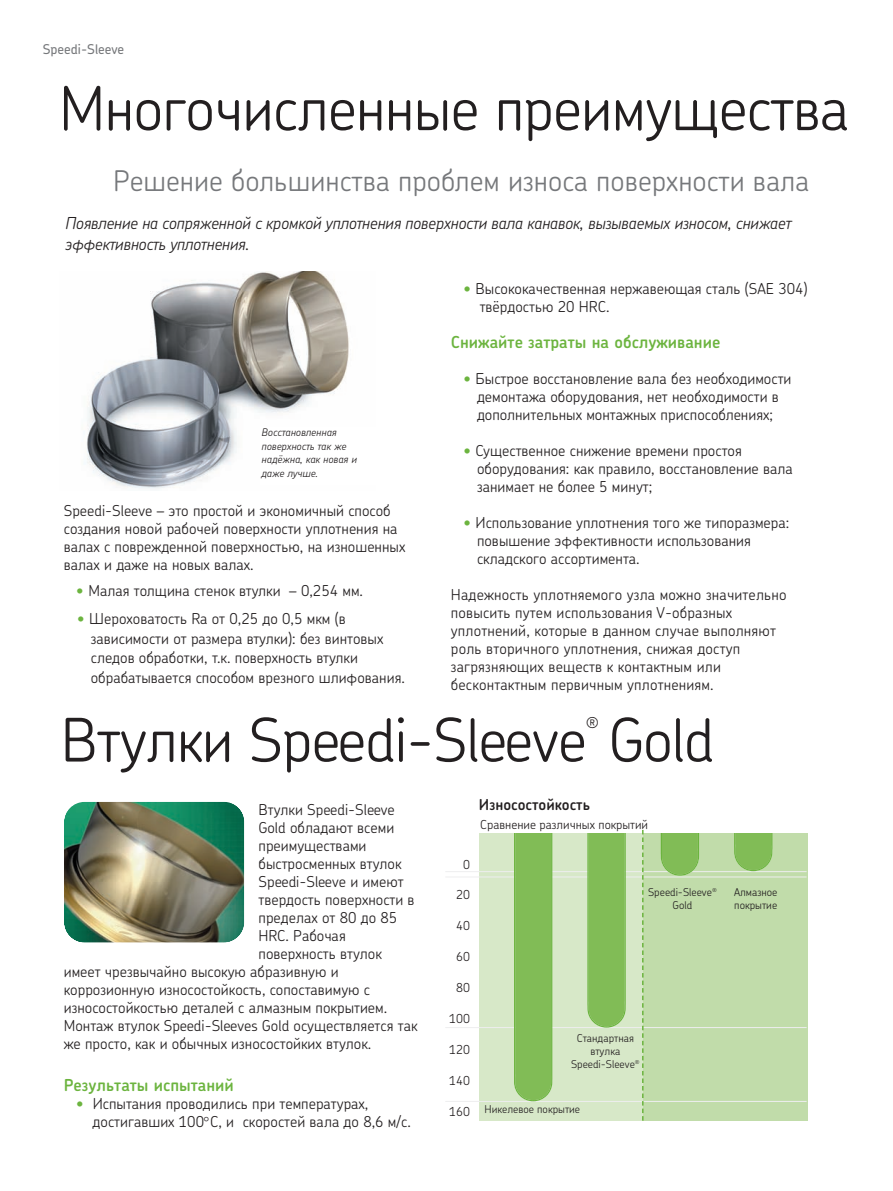
<style>
.page{position:relative;width:893px;height:1191px;background:#fff}
.page>*{position:absolute;margin:0;border:0;box-sizing:border-box;transform-origin:0 0}
.t1{font:300 60px "SKF Chevin Cyr";letter-spacing:-.015em;color:#231f20}
.t2{font:300 28.5px "SKF Chevin Cyr";color:#76787b}
.t3{font:italic 300 16.5px/21px "SKF Chevin Cyr";letter-spacing:-.015em;color:#231f20}
.t4{font:600 16.5px "SKF Chevin Cyr";color:#6cb43f}
.t5{font:300 15px/18px "SKF Chevin Cyr";color:#231f20}
.t6{font:600 15px "SKF Chevin Cyr";color:#231f20}
.t7{font:500 13.5px "SKF Chevin Cyr";color:#76787b}
.t8{font:300 12.3px "SKF Chevin Cyr";color:#231f20}
.t9{font:300 10.8px/13px "SKF Chevin Cyr";color:#231f20;text-align:center}
.t10{font:italic 300 10.5px/13.5px "SKF Chevin Cyr";color:#231f20}
.s1{color:#6cb43f}
.s2{font-size:12.3px}
</style>
<div class="page">
<div style="left:643px;top:833px;width:165px;height:288px;background:#c1dcaa"></div>
<img style="left:87px;top:272px;width:262px;height:217px">
<div style="left:479px;top:833px;width:164px;height:287px;background:#d7e8c8"></div>
<hr style="left:445px;top:876px;width:362px;height:1px;background:#eeeeef">
<hr style="left:445px;top:1027px;width:362px;height:1px;background:#eeeeef">
<hr style="left:445px;top:1101px;width:362px;height:1px;background:#eeeeef">
<hr style="left:445px;top:871px;width:362px;height:1px;background:#eeeeef">
<div style="left:514px;top:833px;width:38px;height:268px;background:#81bc56"></div>
<svg style="left:587px;top:833px;width:39px;height:194px;background:#83bd59"></svg>
<svg style="left:661px;top:833px;width:38px;height:42px;background:#85be5c"></svg>
<svg style="left:734px;top:833px;width:38px;height:38px"></svg>
<img style="left:64px;top:802px;width:180px;height:140px;border-radius:21px">
<div style="left:260px;top:427px;width:117px;height:58px;background:#fff"></div>
<svg style="left:642px;top:830px;width:1px;height:290px"></svg>
<p class="t7" style="left:43px;top:44px;width:83px">Speedi-Sleeve</p>
<h1 class="t1" style="left:59px;top:86px;width:792px">Многочисленные преимущества</h1>
<h2 class="t2" style="left:113px;top:170px;width:698px">Решение большинства проблем износа поверхности вала</h2>
<p class="t3" style="left:65px;top:214px;width:727px">Появление на сопряженной с кромкой уплотнения поверхности вала канавок, вызываемых износом, снижает эффективность уплотнения.</p>
<p class="t10" style="left:262px;top:426px;width:97px">Восстановленная поверхность так же надёжна, как новая и даже лучше.</p>
<p class="t5" style="left:64px;top:502px;width:343px">Speedi-Sleeve – это простой и экономичный способ создания новой рабочей поверхности уплотнения на валах с поврежденной поверхностью, на изношенных валах и даже на новых валах.</p>
<p class="t5" style="left:77px;top:583px;width:288px"><span class="s1">•</span> Малая толщина стенок втулки – 0,254 мм.</p>
<p class="t5" style="left:91px;top:610px;width:316px;line-height:19.5px;text-indent:-13px"><span class="s1">•</span> Шероховатость Ra от 0,25 до 0,5 мкм (в зависимоcти от размера втулки): без винтовых следов обработки, т.к. поверхность втулки обрабатывается способом врезного шлифования.</p>
<p class="t5" style="left:480px;top:281px;width:329px;text-indent:-16px"><span class="s1">•</span> Высококачественная нержавеющая сталь (SAE 304) твёрдостью 20 HRC.</p>
<p class="t4" style="left:451px;top:336px;width:271px">Снижайте затраты на обслуживание</p>
<p class="t5" style="left:464px;top:371px;width:329px;text-align:center"><span class="s1">•</span> Быстрое восстановление вала без необходимости демонтажа оборудования, нет необходимости в дополнительных монтажных приспособлениях;</p>
<p class="t5" style="left:477px;top:443px;width:317px;text-indent:-13px"><span class="s1">•</span> Существенное снижение времени простоя оборудования: как правило, восстановление вала занимает не более 5 минут;</p>
<p class="t5" style="left:477px;top:515px;width:314px;text-indent:-13px"><span class="s1">•</span> Использование уплотнения того же типоразмера: повышение эффективности использования складского ассортимента.</p>
<p class="t5" style="left:451px;top:587px;width:337px">Надежность уплотняемого узла можно значительно повысить путем использования V-образных уплотнений, которые в данном случае выполняют роль вторичного уплотнения, снижая доступ загрязняющих веществ к контактным или бесконтактным первичным уплотнениям.</p>
<h1 class="t1" style="left:61px;top:717px;width:655px">Втулки Speedi-Sleeve Gold</h1>
<p class="t5" style="left:586px;top:715px;width:15px">®</p>
<p class="t5" style="left:258px;top:802px;width:138px">Втулки Speedi-Sleeve</p>
<p class="t5" style="left:258px;top:820px;width:137px">Gold обладают всеми</p>
<p class="t5" style="left:258px;top:838px;width:110px">преимуществами</p>
<p class="t5" style="left:258px;top:856px;width:145px">быстросменных втулок</p>
<p class="t5" style="left:258px;top:874px;width:147px">Speedi-Sleeve и имеют</p>
<p class="t5" style="left:258px;top:892px;width:158px">твердость поверхности в</p>
<p class="t5" style="left:258px;top:910px;width:140px">пределах от 80 до 85</p>
<p class="t5" style="left:258px;top:928px;width:89px">HRC. Рабочая</p>
<p class="t5" style="left:258px;top:946px;width:125px">поверхность втулок</p>
<p class="t5" style="left:64px;top:964px;width:276px">имеет чрезвычайно высокую абразивную и</p>
<p class="t5" style="left:64px;top:982px;width:308px">коррозионную износостойкость, сопоставимую с</p>
<p class="t5" style="left:64px;top:1000px;width:325px">износостойкостью деталей с алмазным покрытием.</p>
<p class="t5" style="left:64px;top:1018px;width:355px">Монтаж втулок Speedi-Sleeves Gold осуществляется так</p>
<p class="t5" style="left:64px;top:1036px;width:309px">же просто, как и обычных износостойких втулок.</p>
<p class="t4" style="left:64px;top:1079px;width:172px">Результаты испытаний</p>
<p class="t5" style="left:93px;top:1096px;width:320px;text-indent:-16px"><span class="s1">•</span> Испытания проводились при температурах, достигавших 100 С, и скоростей вала до 8,6 м/с.</p>
<p class="t6" style="left:479px;top:798px;width:113px">Износостойкость</p>
<p class="t8" style="left:480px;top:820px;width:169px">Сравнение различных покрытий</p>
<p class="t8" style="left:463px;top:859px;width:8px">0</p>
<p class="t8" style="left:456px;top:890px;width:15px">20</p>
<p class="t8" style="left:456px;top:921px;width:15px">40</p>
<p class="t8" style="left:456px;top:952px;width:15px">60</p>
<p class="t8" style="left:456px;top:983px;width:15px">80</p>
<p class="t8" style="left:449px;top:1014px;width:22px">100</p>
<p class="t8" style="left:449px;top:1045px;width:22px">120</p>
<p class="t8" style="left:449px;top:1075px;width:22px">140</p>
<p class="t9" style="left:449px;top:1103px;width:132px"><span class="s2">160</span> Никелевое покрытие</p>
<p class="t9" style="left:571px;top:1032px;width:70px">Стандартная втулка<br>Speedi-Sleeve<sup>®</sup></p>
<p class="t9" style="left:648px;top:886px;width:70px">Speedi-Sleeve<sup>®<br></sup>Gold</p>
<p class="t9" style="left:734px;top:886px;width:45px;text-align:left">Алмазное покрытие</p>
</div>
